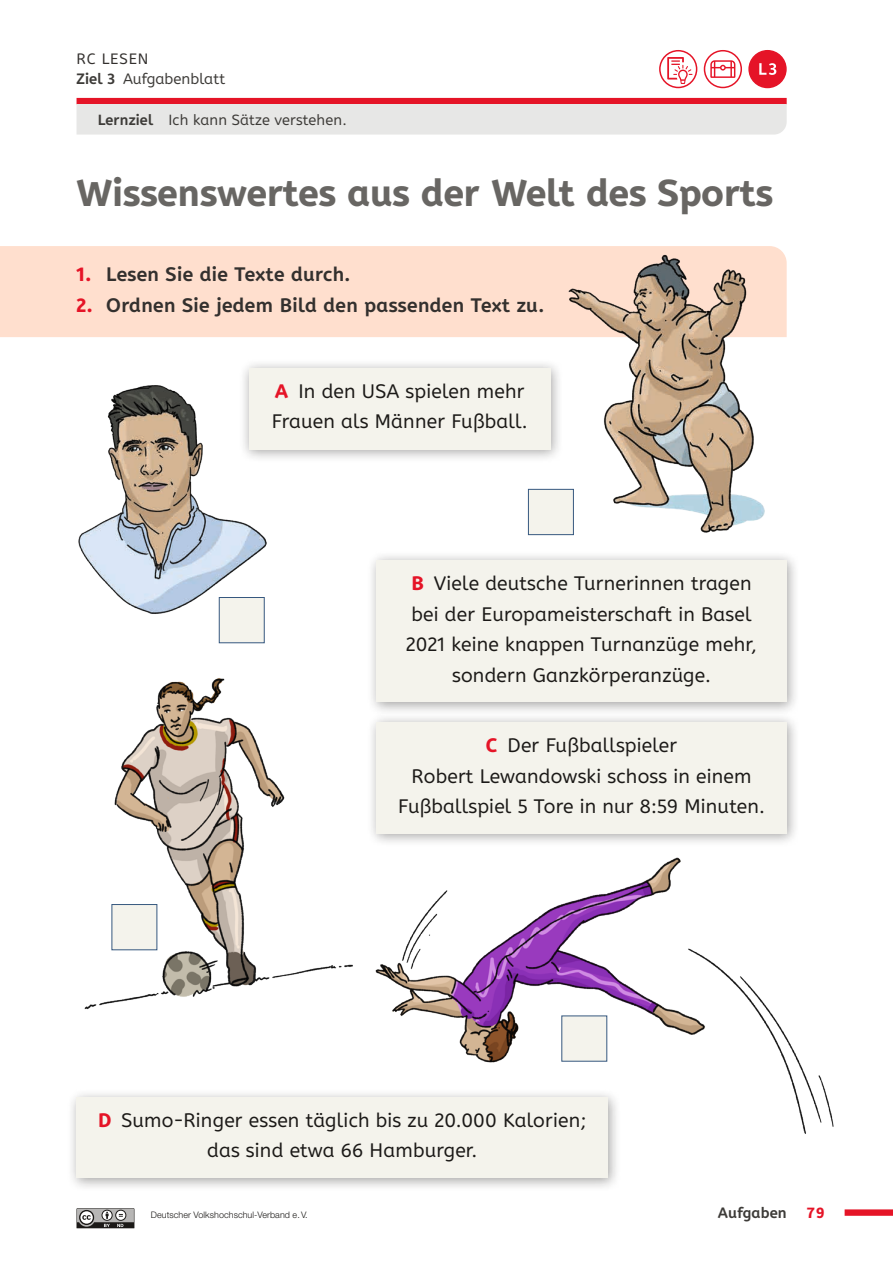
<style>
.page{position:relative;width:893px;height:1263px;background:#fff}
.page>*{position:absolute;margin:0;border:0;box-sizing:border-box;transform-origin:0 0}
.t1{font:800 37.5px "A Be Zeh EDU";letter-spacing:.005em;color:#686663}
.t2{font:19.5px/30.5px "A Be Zeh EDU";letter-spacing:.01em;color:#1b1917;text-align:center}
.t3{font:700 19.5px "A Be Zeh EDU";letter-spacing:.02em;color:#33302e}
.t4{font:15px/20.2px "A Be Zeh EDU";color:#3d3b38}
.t5{font:700 15px "A Be Zeh EDU";letter-spacing:.01em;color:#3d3b38}
.t6{font:800 15px "A Be Zeh EDU";color:#e51427}
.t7{font:14.7px "A Be Zeh EDU";letter-spacing:.01em;color:#3d3b38}
.t8{font:300 9px "Helvetica Neue LT Pro";letter-spacing:.005em;color:#1b1917}
.s1{color:#33302e}
.s2{font-weight:700}
.s3{font-weight:800;color:#e51427}
</style>
<div class="page">
<div style="left:845px;top:1209px;width:48px;height:7px;background:#e51427"></div>
<div style="left:77px;top:98px;width:710px;height:6px;background:#e51427"></div>
<svg style="left:77px;top:1208px;width:57px;height:20px"></svg>
<div style="left:77px;top:104px;width:710px;height:31px;background:#e7e7e6"></div>
<div style="left:0;top:246px;width:787px;height:91px;background:#ffdfce"></div>
<div style="left:749px;top:51px;width:37px;height:36px;background:#e51427;border-radius:50%"></div>
<div style="left:748px;top:50px;width:39px;height:38px;border:2px solid #e51427;border-radius:50%"></div>
<svg style="left:759px;top:63px;width:17px;height:12px"></svg>
<div style="left:704px;top:50px;width:38px;height:38px;border:2px solid #e51427;border-radius:50%"></div>
<svg style="left:710px;top:60px;width:25px;height:18px"></svg>
<div style="left:659px;top:50px;width:38px;height:38px;border:2px solid #e51427;border-radius:50%"></div>
<svg style="left:667px;top:57px;width:25px;height:27px"></svg>
<div style="left:366px;top:713px;width:434px;height:134px;background:#1b1917;opacity:.4"></div>
<div style="left:376px;top:722px;width:411px;height:111px;background:#f4f3ec"></div>
<div style="left:366px;top:551px;width:434px;height:165px;background:#1b1917;opacity:.4"></div>
<div style="left:376px;top:560px;width:411px;height:142px;background:#f4f3ec"></div>
<div style="left:66px;top:1088px;width:555px;height:103px;background:#1b1917;opacity:.4"></div>
<div style="left:77px;top:1097px;width:531px;height:81px;background:#f4f3ec"></div>
<img style="left:494px;top:246px;width:288px;height:290px">
<img style="left:78px;top:385px;width:189px;height:238px">
<img style="left:266px;top:800px;width:568px;height:391px">
<img style="left:84px;top:636px;width:324px;height:407px">
<div style="left:238px;top:359px;width:326px;height:104px;background:#1b1917;opacity:.4"></div>
<div style="left:249px;top:368px;width:302px;height:81px;background:#f4f3ec"></div>
<div style="left:112px;top:904px;width:45px;height:46px;background:#f4f3ec"></div>
<div style="left:562px;top:1016px;width:45px;height:45px;background:#f4f3ec"></div>
<div style="left:528px;top:489px;width:46px;height:46px;background:#f4f3ec;border:1px solid #36587f"></div>
<div style="left:219px;top:597px;width:45px;height:46px;background:#f4f3ec;border:1px solid #36587f"></div>
<p class="t4" style="left:77px;top:49px;width:150px"><span class="s1">RC LESEN<br></span><span class="s2">Ziel 3</span> Aufgabenblatt</p>
<p class="t7" style="left:98px;top:110px;width:251px"><span class="s2">Lernziel</span> Ich kann Sätze verstehen.</p>
<h1 class="t1" style="left:77px;top:167px;width:698px">Wissenswertes aus der Welt des Sports</h1>
<p class="t3" style="left:77px;top:262px;width:275px"><span class="s3">1.</span> Lesen Sie die Texte durch.</p>
<p class="t3" style="left:77px;top:292px;width:469px"><span class="s3">2.</span> Ordnen Sie jedem Bild den passenden Text zu.</p>
<p class="t2" style="left:272px;top:376px;width:257px;text-align:left"><span class="s3">A</span> In den USA spielen mehr<br>Frauen als Männer Fußball.</p>
<p class="t2" style="left:406px;top:568px;width:352px"><span class="s3">B</span> Viele deutsche Turnerinnen tragen bei der Europameisterschaft in Basel 2021 keine knappen Turnanzüge mehr, sondern Ganzkörperanzüge.</p>
<p class="t2" style="left:398px;top:730px;width:369px"><span class="s3">C</span> Der Fußballspieler<br>Robert Lewandowski schoss in einem<br>Fußballspiel 5 Tore in nur 8:59 Minuten.</p>
<p class="t2" style="left:98px;top:1105px;width:490px"><span class="s3">D</span> Sumo-Ringer essen täglich bis zu 20.000 Kalorien; das sind etwa 66 Hamburger.</p>
<p class="t8" style="left:151px;top:1209px;width:158px">Deutscher Volkshochschul-Verband e.V.</p>
<p class="t5" style="left:718px;top:1203px;width:70px">Aufgaben</p>
<p class="t6" style="left:807px;top:1203px;width:19px">79</p>
</div>
